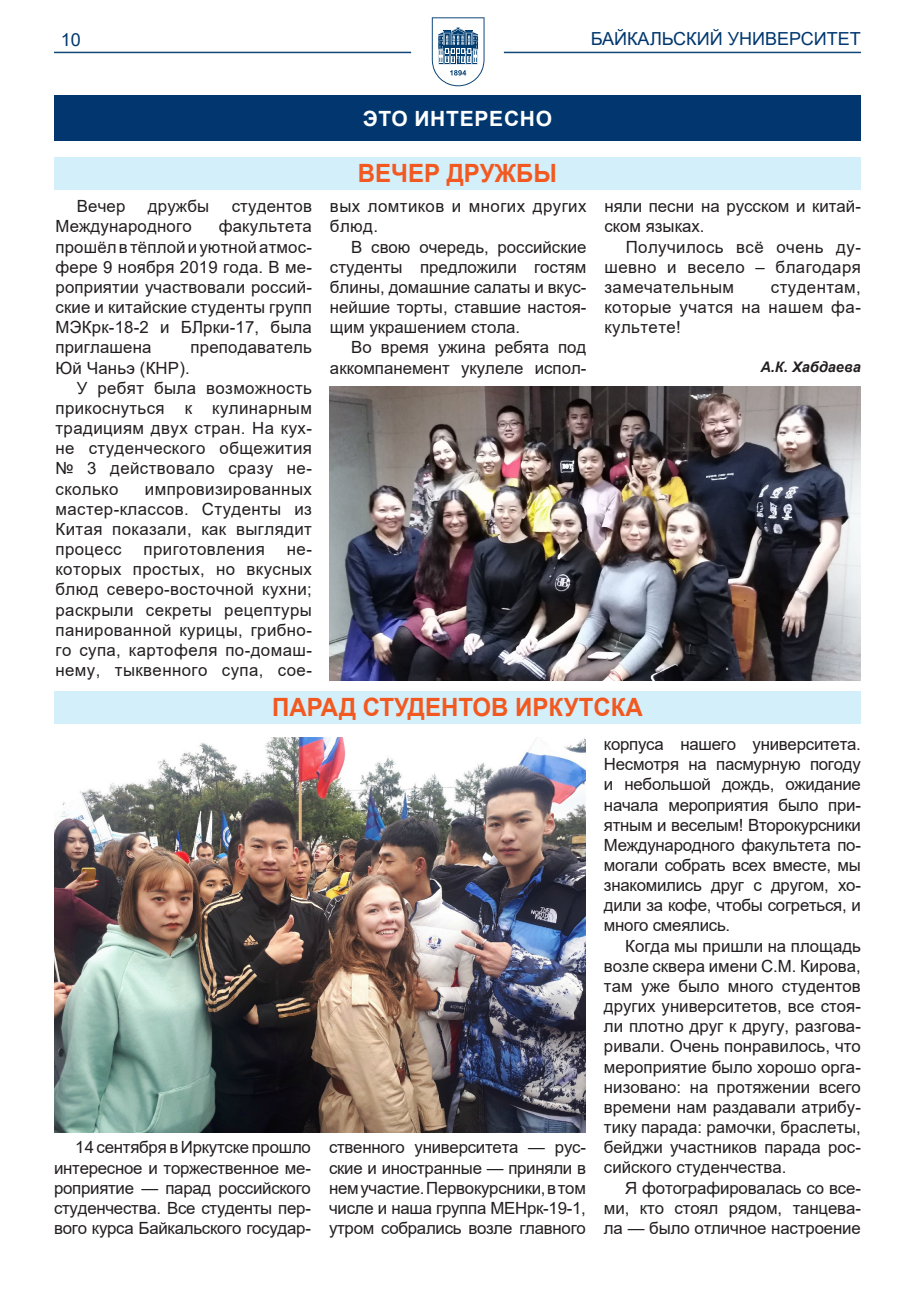
<style>
.page{position:relative;width:915px;height:1297px;background:#fff}
.page>*{position:absolute;margin:0;border:0;box-sizing:border-box;transform-origin:0 0}
.Заголовок_статьи{font:700 25.2px "Arial";color:#f15921;scale:.95 1}
.ТОП{font:700 21px "Arial";letter-spacing:.035em;color:#fff}
.t1{font:18px "Arial";color:#01376e}
.t2{font:16.8px/20.1px "Arial";letter-spacing:.01em;color:#231f20;text-align:justify}
.Подпись{font:italic 700 14.55px "Arial";color:#231f20}
</style>
<div class="page">
<svg style="left:431px;top:17px;width:53px;height:69px"></svg>
<hr style="left:54px;top:52px;width:357px;height:1px;background:#104677">
<hr style="left:503px;top:52px;width:357px;height:1px;background:#104677">
<div style="left:54px;top:691px;width:806px;height:33px;background:#d3effa"></div>
<img style="left:330px;top:387px;width:530px;height:293px">
<div style="left:54px;top:95px;width:806px;height:46px;background:#01376e"></div>
<div style="left:54px;top:157px;width:806px;height:33px;background:#d3effa"></div>
<img style="left:54px;top:738px;width:531px;height:395px">
<p class="t1" style="left:61px;top:27px;width:22px">10</p>
<p class="t1" style="left:590px;top:27px;width:271px">БАЙКАЛЬСКИЙ УНИВЕРСИТЕТ</p>
<p class="t2" style="left:77px;top:196px;width:50px">Вечер</p>
<p class="t2" style="left:148px;top:196px;width:63px">дружбы</p>
<p class="t2" style="left:231px;top:196px;width:82px">студентов</p>
<p class="t2" style="left:55px;top:216px;width:138px">Международного</p>
<p class="t2" style="left:55px;top:216px;width:258px;text-indent:163px">факультета прошёл в тёплой и уютной атмос&shy;фере 9 ноября 2019 года. В ме&shy;роприятии участвовали россий&shy;ские и китайские студенты групп МЭКрк-18-2 и БЛрки-17, была приглашена</p>
<p class="t2" style="left:190px;top:337px;width:123px">преподаватель</p>
<p class="t2" style="left:55px;top:357px;width:136px">Юй Чаньэ (КНР).</p>
<p class="t2" style="left:55px;top:378px;width:258px;text-indent:21px">У ребят была возможность прикоснуться к кулинарным традициям двух стран. На кух&shy;не студенческого общежития № 3 действовало сразу не&shy;сколько</p>
<p class="t2" style="left:55px;top:478px;width:258px;text-indent:89px">импровизированных мастер-классов. Студенты из Китая показали, как выглядит процесс</p>
<p class="t2" style="left:55px;top:539px;width:258px;text-indent:231px">не&shy;которых простых, но вкусных блюд северо-восточной кухни; раскрыли секреты рецептуры панированной курицы, грибно&shy;го супа, картофеля по-домаш&shy;нему, тыквенного супа, сое-</p>
<p class="t2" style="left:143px;top:539px;width:123px">приготовления</p>
<p class="ТОП" style="left:362px;top:104px;width:191px">ЭТО ИНТЕРЕСНО</p>
<p class="Заголовок_статьи" style="left:358px;top:156px;width:211px">ВЕЧЕР ДРУЖБЫ</p>
<p class="t2" style="left:330px;top:196px;width:258px">вых ломтиков и многих других блюд.</p>
<p class="t2" style="left:330px;top:237px;width:258px;text-indent:21px">В свою очередь, российские студенты предложили гостям блины, домашние салаты и вкус&shy;нейшие торты, ставшие настоя&shy;щим украшением стола.</p>
<p class="t2" style="left:330px;top:337px;width:258px;text-align:right">Во время ужина ребята под аккомпанемент укулеле испол-</p>
<p class="t2" style="left:604px;top:196px;width:258px">няли песни на русском и китай&shy;ском языках.</p>
<p class="t2" style="left:604px;top:237px;width:258px;text-indent:21px">Получилось всё очень ду&shy;шевно и весело – благодаря замечательным</p>
<p class="t2" style="left:604px;top:277px;width:258px;text-indent:166px">студентам, которые учатся на нашем фа&shy;культете!</p>
<p class="Подпись" style="left:760px;top:357px;width:102px">А.К. Хабдаева</p>
<p class="Заголовок_статьи" style="left:272px;top:689px;width:391px">ПАРАД СТУДЕНТОВ ИРКУТСКА</p>
<p class="t2" style="left:54px;top:1137px;width:258px;text-indent:21px">14 сентября в Иркутске прошло интересное и торжественное ме&shy;роприятие — парад российского студенчества. Все студенты пер&shy;вого курса Байкальского государ-</p>
<p class="t2" style="left:329px;top:1137px;width:258px">ственного университета — рус&shy;ские и иностранные — приняли в нем участие. Первокурсники, в том числе и наша группа МЕНрк-19-1, утром собрались возле главного</p>
<p class="t2" style="left:603px;top:734px;width:258px">корпуса нашего университета.<br>Несмотря на пасмурную погоду и небольшой дождь, ожидание начала мероприятия было при&shy;ятным и веселым! Второкурсники Международного факультета по&shy;могали собрать всех вместе, мы знакомились друг с другом, хо&shy;дили за кофе, чтобы согреться, и много смеялись.</p>
<p class="t2" style="left:603px;top:935px;width:258px;text-indent:21px">Когда мы пришли на площадь возле сквера имени С.М. Кирова, там уже было много студентов других университетов, все стоя&shy;ли плотно друг к другу, разгова&shy;ривали. Очень понравилось, что мероприятие было хорошо орга&shy;низовано: на протяжении всего времени нам раздавали атрибу&shy;тику парада: рамочки, браслеты, бейджи участников парада рос&shy;сийского студенчества.</p>
<p class="t2" style="left:603px;top:1177px;width:258px;text-indent:21px">Я фотографировалась со все&shy;ми, кто стоял рядом, танцева&shy;ла — было отличное настроение</p>
</div>
